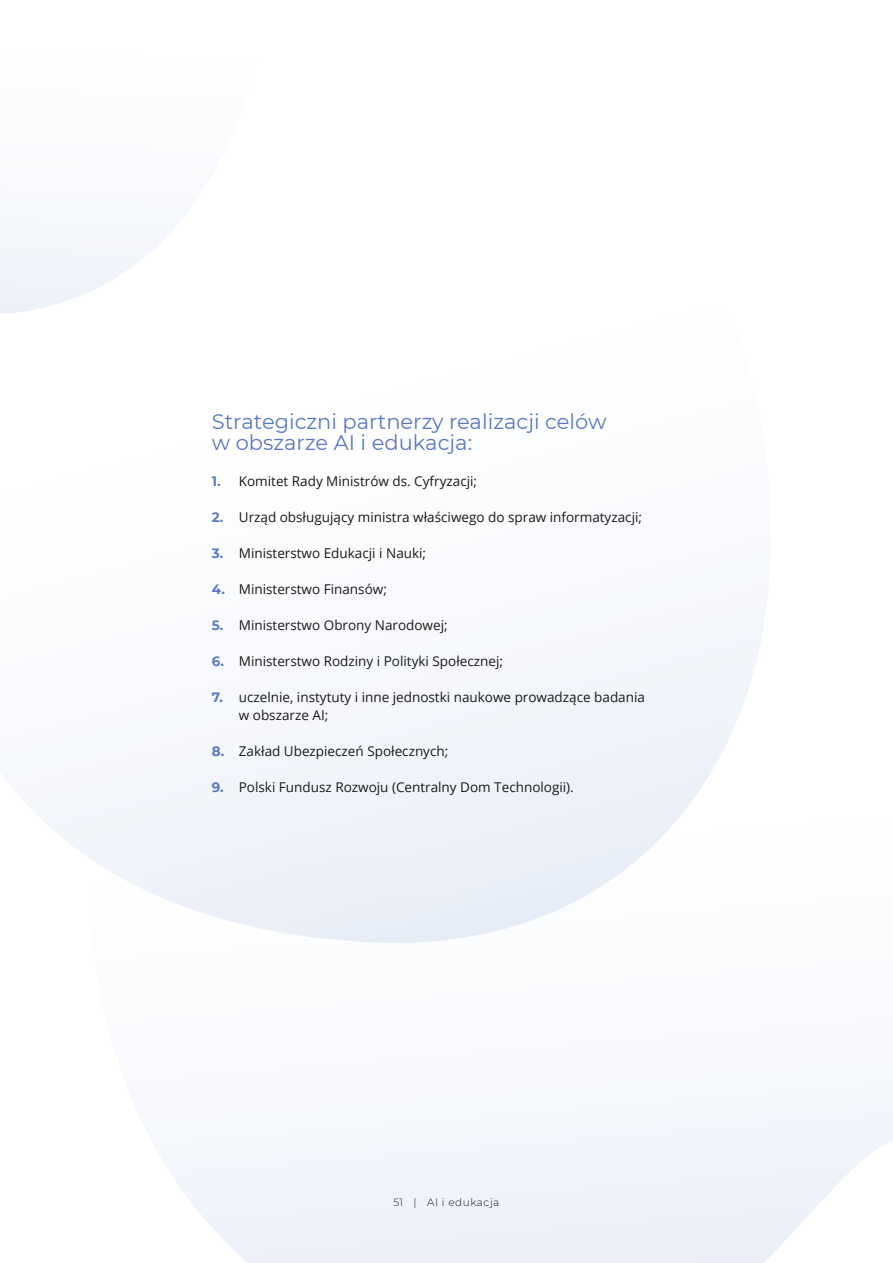
<style>
.page{position:relative;width:893px;height:1263px;background:#fff}
.page>*{position:absolute;margin:0;border:0;box-sizing:border-box;transform-origin:0 0}
.t1{font:21px "Montserrat";color:#5c79bb}
.Body_Text_numb{font:13.5px/18px "Open Sans";color:#1a1a18}
.t2{font:300 10.5px "Montserrat";letter-spacing:.05em;color:#1a1a18}
.s1{font-family:"Montserrat";font-weight:700;color:#5c79bb}
</style>
<div class="page">
<svg style="left:144px;top:1064px;width:749px;height:199px"></svg>
<svg style="left:15px;top:589px;width:753px;height:354px"></svg>
<svg style="left:0;top:214px;width:181px;height:100px"></svg>
<h2 class="t1" style="left:212px;top:407px;width:396px">Strategiczni partnerzy realizacji celów</h2>
<h2 class="t1" style="left:212px;top:428px;width:262px">w obszarze AI i edukacja:</h2>
<p class="Body_Text_numb" style="left:212px;top:472px;width:267px"><span class="s1">1.</span> Komitet Rady Ministrów ds. Cyfryzacji;</p>
<p class="Body_Text_numb" style="left:212px;top:508px;width:432px"><span class="s1">2.</span> Urząd obsługujący ministra właściwego do spraw informatyzacji;</p>
<p class="Body_Text_numb" style="left:212px;top:544px;width:216px"><span class="s1">3.</span> Ministerstwo Edukacji i Nauki;</p>
<p class="Body_Text_numb" style="left:212px;top:580px;width:177px"><span class="s1">4.</span> Ministerstwo Finansów;</p>
<p class="Body_Text_numb" style="left:212px;top:616px;width:237px"><span class="s1">5.</span> Ministerstwo Obrony Narodowej;</p>
<p class="Body_Text_numb" style="left:212px;top:652px;width:293px"><span class="s1">6.</span> Ministerstwo Rodziny i Polityki Społecznej;</p>
<p class="Body_Text_numb" style="left:239px;top:688px;width:408px;text-indent:-27px"><span class="s1">7.</span> uczelnie, instytuty i inne jednostki naukowe prowadzące badania w obszarze AI;</p>
<p class="Body_Text_numb" style="left:212px;top:742px;width:238px"><span class="s1">8.</span> Zakład Ubezpieczeń Społecznych;</p>
<p class="Body_Text_numb" style="left:212px;top:778px;width:364px"><span class="s1">9.</span> Polski Fundusz Rozwoju (Centralny Dom Technologii).</p>
<p class="t2" style="left:394px;top:1195px;width:107px">51 | AI i edukacja</p>
</div>
